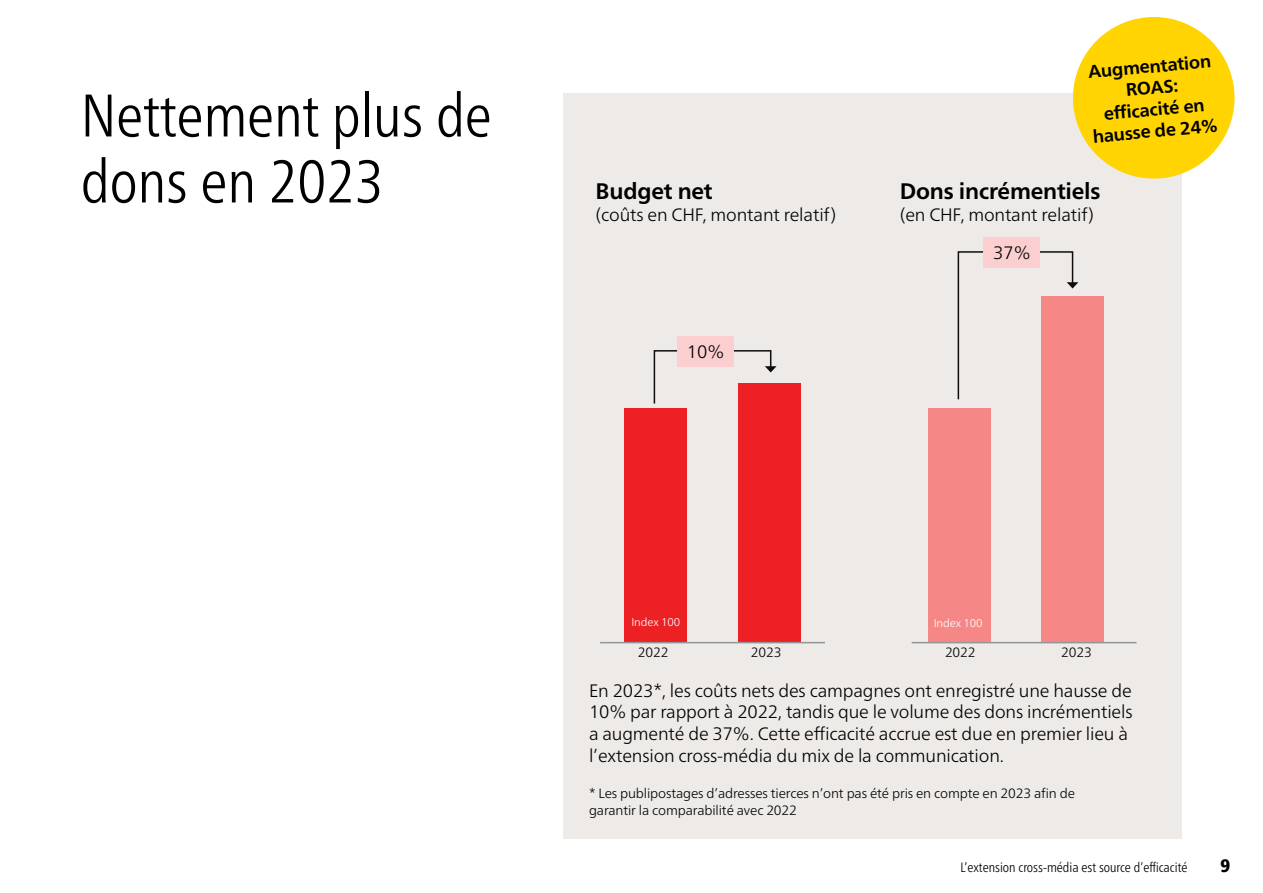
<style>
.page{position:relative;width:1263px;height:893px;background:#fff}
.page>*{position:absolute;margin:0;border:0;box-sizing:border-box;transform-origin:0 0}
.Titel{font:300 condensed 60px/66px "Frutiger Neue LTW1 G";color:#000}
.Lead{font:700 22.5px "Frutiger Neue LT Pro";letter-spacing:-.01em;color:#000}
.Lead-2{font:300 18px/21.6px "Frutiger Neue LT Pro";letter-spacing:-.01em;color:#000}
.Lead-3{font:700 18px/21.6px "Frutiger Neue LT Pro";color:#000;text-align:center}
.Inhalt{font:300 18px "Frutiger Neue LT Pro";color:#000}
.t1{font:900 condensed 18px "Frutiger Neue LTW1 G";color:#000}
.Lead-4{font:300 13.5px/16.2px "Frutiger Neue LT Pro";letter-spacing:-.01em;color:#000}
.t2{font:300 condensed 13.5px "Frutiger Neue LTW1 G";color:#000}
.Lead-5{font:300 11.25px "Frutiger Neue LT Pro";letter-spacing:-.01em;color:#fff}
</style>
<div class="page">
<div style="left:563px;top:94px;width:619px;height:745px;background:#edeae7"></div>
<div style="left:625px;top:408px;width:62px;height:234px;background:#ed2124"></div>
<div style="left:738px;top:383px;width:62px;height:259px;background:#ed2124"></div>
<svg style="left:653px;top:350px;width:123px;height:54px"></svg>
<div style="left:677px;top:336px;width:57px;height:31px;background:#fbced0"></div>
<hr style="left:600px;top:642px;width:225px;height:1px;background:#939598">
<div style="left:928px;top:408px;width:63px;height:234px;background:#f58887"></div>
<div style="left:1041px;top:297px;width:63px;height:345px;background:#f58887"></div>
<svg style="left:957px;top:251px;width:121px;height:149px"></svg>
<div style="left:983px;top:237px;width:57px;height:31px;background:#fbced0"></div>
<hr style="left:912px;top:642px;width:224px;height:1px;background:#939598">
<svg style="left:1069px;top:17px;width:166px;height:162px"></svg>
<p class="Titel" style="left:81px;top:78px;width:413px">Nettement plus de dons en 2023</p>
<p class="Lead" style="left:596px;top:178px;width:119px">Budget net</p>
<p class="Lead-2" style="left:596px;top:204px;width:242px">(coûts en CHF, montant relatif)</p>
<p class="Inhalt" style="left:687px;top:341px;width:39px">10%</p>
<p class="Lead-3" style="left:1087px;top:61px;width:125px;rotate:-5deg">Augmentation<br>ROAS:</p>
<p class="Lead-3" style="left:1090px;top:104px;width:127px;rotate:-5deg">effi cacité en hausse de 24%</p>
<p class="Lead" style="left:900px;top:178px;width:202px">Dons incrémentiels</p>
<p class="Lead-2" style="left:900px;top:204px;width:196px">(en CHF, montant relatif)</p>
<p class="Inhalt" style="left:993px;top:243px;width:39px">37%</p>
<p class="Lead-5" style="left:631px;top:616px;width:50px">Index 100</p>
<p class="Lead-4" style="left:638px;top:644px;width:32px">2022</p>
<p class="Lead-4" style="left:751px;top:644px;width:32px">2023</p>
<p class="Lead-5" style="left:934px;top:617px;width:50px">Index 100</p>
<p class="Lead-4" style="left:945px;top:644px;width:32px">2022</p>
<p class="Lead-4" style="left:1061px;top:644px;width:32px">2023</p>
<p class="Lead-2" style="left:589px;top:680px;width:545px">En 2023*, les coûts nets des campagnes ont enregistré une hausse de 10% par rapport à 2022, tandis que le volume des dons incrémentiels a augmenté de 37%. Cette efficacité accrue est due en premier lieu à l’extension cross-média du mix de la communication.</p>
<p class="Lead-4" style="left:589px;top:785px;width:487px">* Les publipostages d’adresses tierces n’ont pas été pris en compte en 2023 afin de garantir la comparabilité avec 2022</p>
<p class="t2" style="left:960px;top:858px;width:229px">L’extension cross-média est source d’efficacité</p>
<p class="t1" style="left:1220px;top:852px;width:11px">9</p>
</div>
